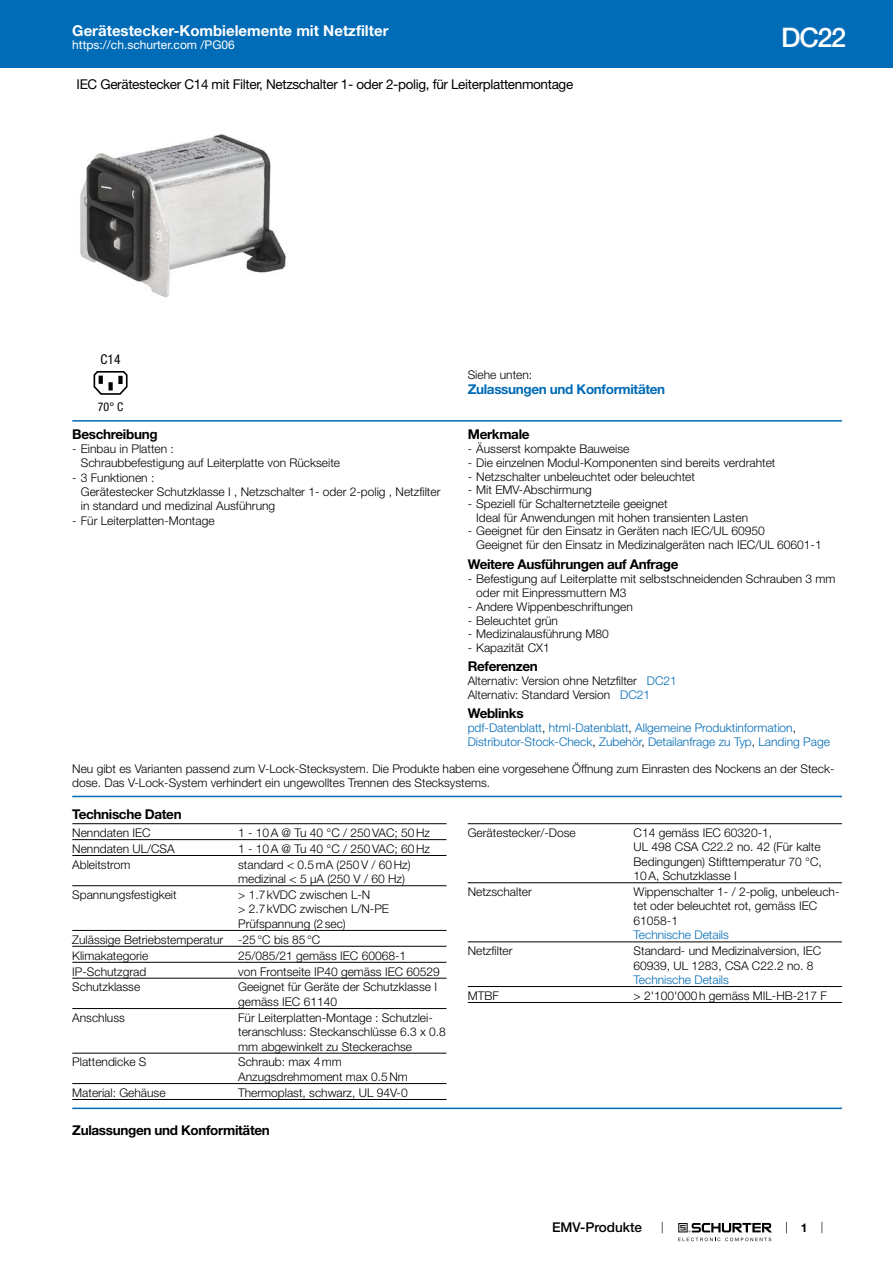
<style>
.page{position:relative;width:893px;height:1263px;background:#fff}
.page>*{position:absolute;margin:0;border:0;box-sizing:border-box;transform-origin:0 0}
.t1{font:500 27px "Helvetica Neue LT";color:#fff}
.t2{font:700 15px "Helvetica Neue LT";color:#fff}
.t3{font:700 13.5px "Helvetica Neue LT";letter-spacing:-.025em;color:#000}
.t4{font:13.5px "Helvetica Neue LT";letter-spacing:-.025em;color:#000}
.t5{font:700 13.5px "Helvetica Neue LT";letter-spacing:-.025em;color:#006bb6}
.t6{font:500 13.5px "Helvetica Neue LT";color:#000}
.t7{font:condensed 13.5px "Helvetica Neue LT";color:#000}
.t8{font:300 12px/14.4px "Helvetica Neue LT";color:#000}
.t9{font:300 12px/14.4px "Helvetica Neue LT";color:#006bb6}
.t10{font:12px "Helvetica Neue LT";color:#fff}
.t11{font:condensed 12px "Helvetica Neue LT";color:#000}
.t12{font:700 12px "Helvetica Neue LT";color:#000}
.s1{color:#006bb6}
.s2{color:#000}
</style>
<div class="page">
<svg style="left:678px;top:1223px;width:94px;height:18px"></svg>
<div style="left:0;top:0;width:893px;height:68px;background:#006bb6"></div>
<img style="left:80px;top:134px;width:206px;height:164px">
<svg style="left:94px;top:371px;width:34px;height:24px"></svg>
<hr style="left:72px;top:420px;width:770px;height:2px;background:#006bb6">
<hr style="left:72px;top:796px;width:770px;height:1px;background:#006bb6">
<hr style="left:72px;top:823px;width:374px;height:1px;background:#000">
<hr style="left:72px;top:839px;width:374px;height:1px;background:#000">
<hr style="left:72px;top:855px;width:374px;height:1px;background:#000">
<hr style="left:72px;top:885px;width:374px;height:1px;background:#000">
<hr style="left:72px;top:930px;width:374px;height:1px;background:#000">
<hr style="left:72px;top:946px;width:374px;height:1px;background:#000">
<hr style="left:72px;top:962px;width:374px;height:1px;background:#000">
<hr style="left:72px;top:978px;width:374px;height:1px;background:#000">
<hr style="left:72px;top:1008px;width:374px;height:1px;background:#000">
<hr style="left:72px;top:1053px;width:374px;height:1px;background:#000">
<hr style="left:72px;top:1083px;width:374px;height:1px;background:#000">
<hr style="left:72px;top:1099px;width:374px;height:1px;background:#000">
<hr style="left:468px;top:823px;width:374px;height:1px;background:#000">
<hr style="left:468px;top:882px;width:374px;height:1px;background:#000">
<hr style="left:468px;top:941px;width:374px;height:1px;background:#000">
<hr style="left:468px;top:986px;width:374px;height:1px;background:#000">
<hr style="left:468px;top:1002px;width:374px;height:1px;background:#000">
<hr style="left:72px;top:1107px;width:770px;height:2px;background:#006bb6">
<p class="t2" style="left:72px;top:21px;width:318px">Gerätestecker-Kombielemente mit Netzfilter</p>
<p class="t10" style="left:72px;top:38px;width:164px">https://ch.schurter.com /PG06</p>
<p class="t4" style="left:77px;top:76px;width:498px">IEC Gerätestecker C14 mit Filter, Netzschalter 1- oder 2-polig, für Leiterplattenmontage</p>
<h1 class="t1" style="left:781px;top:21px;width:66px">DC22</h1>
<p class="t7" style="left:101px;top:351px;width:21px">C14</p>
<p class="t11" style="left:98px;top:400px;width:27px">70° C</p>
<p class="t3" style="left:72px;top:426px;width:87px">Beschreibung</p>
<p class="t8" style="left:81px;top:441px;width:261px;text-indent:-9px">- Einbau in Platten :<br>Schraubbefestigung auf Leiterplatte von Rückseite</p>
<p class="t8" style="left:81px;top:470px;width:361px;text-indent:-9px">- 3 Funktionen :<br>Gerätestecker Schutzklasse I , Netzschalter 1‑ oder 2‑polig , Netzfilter in standard und medizinal Ausführung</p>
<p class="t8" style="left:72px;top:513px;width:144px">- Für Leiterplatten-Montage</p>
<p class="t8" style="left:468px;top:368px;width:66px">Siehe unten:</p>
<p class="t5" style="left:468px;top:381px;width:199px">Zulassungen und Konformitäten</p>
<p class="t3" style="left:468px;top:426px;width:63px">Merkmale</p>
<p class="t8" style="left:468px;top:441px;width:163px">- Äusserst kompakte Bauweise</p>
<p class="t8" style="left:468px;top:455px;width:309px">- Die einzelnen Modul-Komponenten sind bereits verdrahtet</p>
<p class="t8" style="left:468px;top:469px;width:229px">- Netzschalter unbeleuchtet oder beleuchtet</p>
<p class="t8" style="left:468px;top:483px;width:126px">- Mit EMV-Abschirmung</p>
<p class="t8" style="left:476px;top:497px;width:273px;line-height:13.6px;text-indent:-9px">- Speziell für Schalternetzteile geeignet<br>Ideal für Anwendungen mit hohen transienten Lasten</p>
<p class="t8" style="left:476px;top:524px;width:347px;line-height:13.8px;text-indent:-9px">- Geeignet für den Einsatz in Geräten nach IEC/UL 60950<br>Geeignet für den Einsatz in Medizinalgeräten nach IEC/UL 60601-1</p>
<p class="t3" style="left:468px;top:555px;width:212px">Weitere Ausführungen auf Anfrage</p>
<p class="t8" style="left:476px;top:571px;width:361px;text-indent:-9px">- Befestigung auf Leiterplatte mit selbstschneidenden Schrauben 3 mm oder mit Einpressmuttern M3</p>
<p class="t8" style="left:468px;top:599px;width:167px">- Andere Wippenbeschriftungen</p>
<p class="t8" style="left:468px;top:613px;width:92px">- Beleuchtet grün</p>
<p class="t8" style="left:468px;top:627px;width:142px">- Medizinalausführung M80</p>
<p class="t8" style="left:468px;top:640px;width:84px">- Kapazität CX1</p>
<p class="t3" style="left:468px;top:658px;width:72px">Referenzen</p>
<p class="t8" style="left:468px;top:674px;width:211px;line-height:13.8px">Alternativ: Version ohne Netzfilter <span class="s1">DC21<br></span>Alternativ: Standard Version <span class="s1">DC21</span></p>
<p class="t3" style="left:468px;top:705px;width:57px">Weblinks</p>
<p class="t9" style="left:468px;top:720px;width:364px">pdf-Datenblatt<span class="s2">,</span> html-Datenblatt<span class="s2">,</span> Allgemeine Produktinformation<span class="s2">,<br></span>Distributor-Stock-Check<span class="s2">,</span> Zubehör<span class="s2">,</span> Detailanfrage zu Typ<span class="s2">,</span> Landing Page</p>
<p class="t8" style="left:72px;top:761px;width:764px">Neu gibt es Varianten passend zum V-Lock-Stecksystem. Die Produkte haben eine vorgesehene Öffnung zum Einrasten des Nockens an der Steck&shy;dose. Das V-Lock-System verhindert ein ungewolltes Trennen des Stecksystems.</p>
<p class="t3" style="left:72px;top:806px;width:111px">Technische Daten</p>
<p class="t8" style="left:72px;top:825px;width:80px">Nenndaten IEC</p>
<p class="t8" style="left:238px;top:825px;width:193px">1 - 10A @ Tu 40 °C / 250VAC; 50Hz</p>
<p class="t8" style="left:72px;top:841px;width:104px">Nenndaten UL/CSA</p>
<p class="t8" style="left:238px;top:841px;width:193px">1 - 10A @ Tu 40 °C / 250VAC; 60Hz</p>
<p class="t8" style="left:72px;top:857px;width:60px">Ableitstrom</p>
<p class="t8" style="left:238px;top:857px;width:174px">standard &lt; 0.5mA (250V / 60Hz) medizinal &lt; 5 µA (250 V / 60 Hz)</p>
<p class="t8" style="left:72px;top:887px;width:106px">Spannungsfestigkeit</p>
<p class="t8" style="left:238px;top:887px;width:152px">&gt; 1.7kVDC zwischen L-N<br>&gt; 2.7kVDC zwischen L/N-PE<br>Prüfspannung (2sec)</p>
<p class="t8" style="left:72px;top:931px;width:250px;line-height:15.9px">Zulässige Betriebstemperatur -25°C bis 85°C<br>Klimakategorie</p>
<p class="t8" style="left:468px;top:825px;width:110px">Gerätestecker/-Dose</p>
<p class="t8" style="left:634px;top:825px;width:190px">C14 gemäss IEC 60320-1,<br>UL 498 CSA C22.2 no. 42 (Für kalte<br>Bedingungen) Stifttemperatur 70 °C,<br>10A, Schutzklasse I</p>
<p class="t8" style="left:468px;top:884px;width:66px">Netzschalter</p>
<p class="t8" style="left:634px;top:884px;width:207px">Wippenschalter 1- / 2-polig, unbeleuch&shy;tet oder beleuchtet rot, gemäss IEC<br>61058-1</p>
<p class="t9" style="left:634px;top:927px;width:97px">Technische Details</p>
<p class="t8" style="left:468px;top:943px;width:46px">Netzfilter</p>
<p class="t8" style="left:634px;top:943px;width:189px">Standard- und Medizinalversion, IEC<br>60939, UL 1283, CSA C22.2 no. 8</p>
<p class="t9" style="left:634px;top:972px;width:97px">Technische Details</p>
<p class="t8" style="left:468px;top:988px;width:33px">MTBF</p>
<p class="t8" style="left:634px;top:988px;width:195px">&gt; 2'100'000h gemäss MIL-HB-217 F</p>
<p class="t8" style="left:238px;top:948px;width:170px">25/085/21 gemäss IEC 60068-1</p>
<p class="t8" style="left:72px;top:964px;width:76px">IP-Schutzgrad</p>
<p class="t8" style="left:238px;top:964px;width:203px">von Frontseite IP40 gemäss IEC 60529</p>
<p class="t8" style="left:72px;top:980px;width:70px">Schutzklasse</p>
<p class="t8" style="left:238px;top:980px;width:200px">Geeignet für Geräte der Schutzklasse I gemäss IEC 61140</p>
<p class="t8" style="left:72px;top:1010px;width:54px">Anschluss</p>
<p class="t8" style="left:238px;top:1010px;width:209px">Für Leiterplatten-Montage : Schutzlei&shy;teranschluss: Steckanschlüsse 6.3 x 0.8 mm abgewinkelt zu Steckerachse</p>
<p class="t8" style="left:72px;top:1055px;width:76px">Plattendicke S</p>
<p class="t8" style="left:238px;top:1055px;width:171px">Schraub: max 4mm<br>Anzugsdrehmoment max 0.5Nm</p>
<p class="t8" style="left:72px;top:1085px;width:95px">Material: Gehäuse</p>
<p class="t8" style="left:238px;top:1085px;width:171px">Thermoplast, schwarz, UL 94V-0</p>
<p class="t3" style="left:72px;top:1122px;width:199px">Zulassungen und Konformitäten</p>
<p class="t6" style="left:552px;top:1219px;width:92px">EMV-Produkte</p>
<p class="t12" style="left:801px;top:1220px;width:8px">1</p>
</div>
